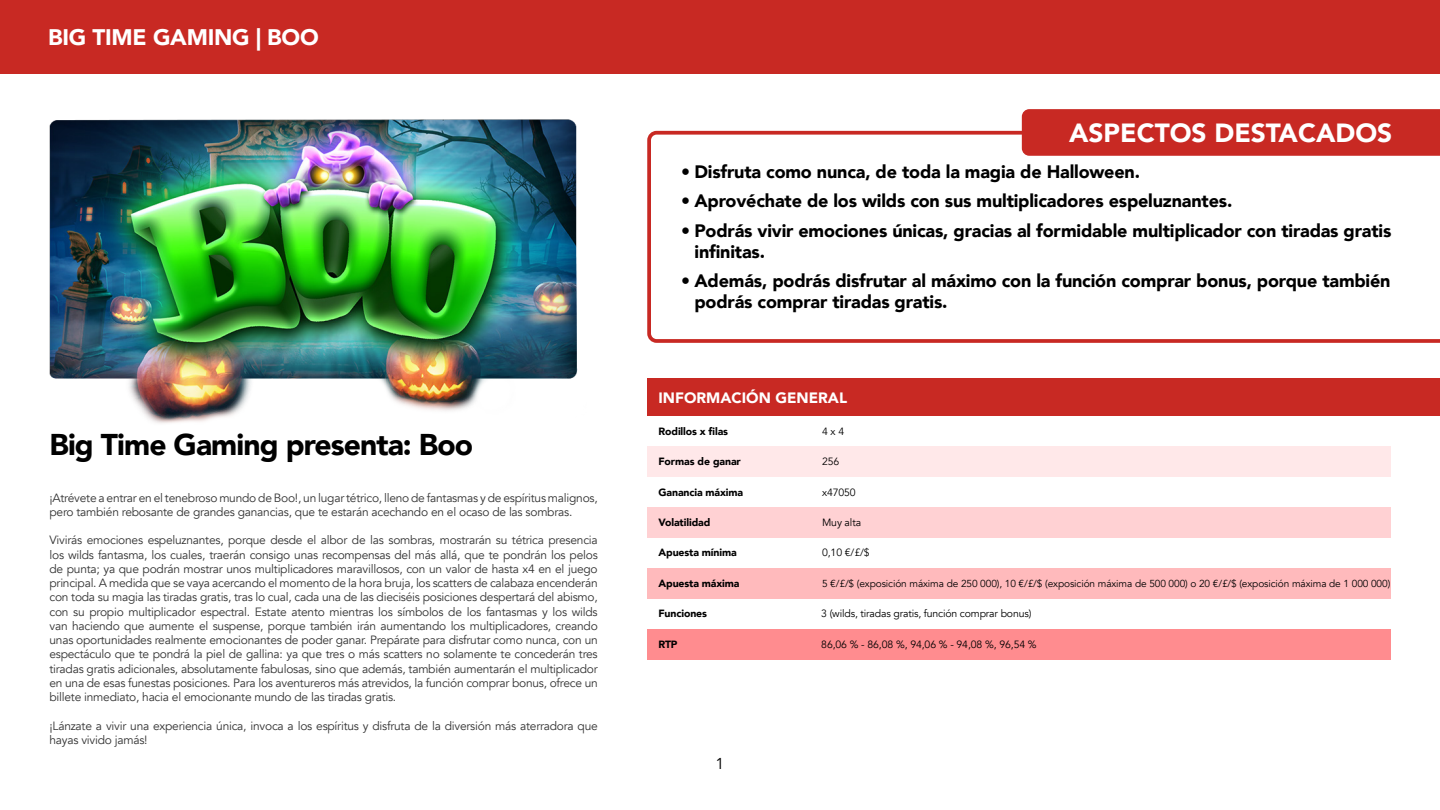
<style>
.page{position:relative;width:1440px;height:810px;background:#fff}
.page>*{position:absolute;margin:0;border:0;box-sizing:border-box;transform-origin:0 0}
.t1{font:900 30px "Avenir";letter-spacing:-.03em;color:#000}
.BIG_TITLE{font:900 26.25px "Avenir";color:#fff}
.t2{font:900 22.5px "Avenir";letter-spacing:-.01em;color:#fff}
.t3{font:900 18px/21px "Avenir";letter-spacing:-.01em;color:#000}
.t4{font:15.75px "Avenir";color:#000}
.t5{font:900 15px "Avenir";color:#fff}
.t6{font:12px/14.2px "Avenir";letter-spacing:-.02em;color:#333}
.BIG_TITLE-2{font:10.5px "Avenir";letter-spacing:-.015em;color:#000}
.BIG_TITLE-3{font:900 10.5px "Avenir";letter-spacing:-.01em;color:#000}
.BIG_TITLE-4{font:10.12px "Avenir";letter-spacing:-.01em;color:#000}
</style>
<div class="page">
<div style="left:647px;top:629px;width:743px;height:30px;background:#ff8c8f"></div>
<div style="left:647px;top:568px;width:743px;height:31px;background:#ffbabc"></div>
<div style="left:647px;top:507px;width:743px;height:31px;background:#ffd1d3"></div>
<div style="left:647px;top:446px;width:743px;height:31px;background:#ffe8e9"></div>
<img style="left:49px;top:119px;width:529px;height:304px">
<svg style="left:647px;top:131px;width:793px;height:212px"></svg>
<div style="left:1022px;top:109px;width:418px;height:47px;background:#c82923"></div>
<div style="left:647px;top:379px;width:793px;height:37px;background:#c82923"></div>
<div style="left:0;top:0;width:1440px;height:74px;background:#c82923"></div>
<p class="t2" style="left:48px;top:18px;width:272px">BIG TIME GAMING | BOO</p>
<p class="t1" style="left:50px;top:419px;width:425px">Big Time Gaming presenta: Boo</p>
<p class="t6" style="left:50px;top:491px;width:550px">¡Atrévete a entrar en el tenebroso mundo de Boo!, un lugar tétrico, lleno de fantasmas y de espíritus malignos, pero también rebosante de grandes ganancias, que te estarán acechando en el ocaso de las sombras.</p>
<p class="t6" style="left:50px;top:533px;width:550px;text-align:justify">Vivirás emociones espeluznantes, porque desde el albor de las sombras, mostrarán su tétrica presencia los wilds fantasma, los cuales, traerán consigo unas recompensas del más allá, que te pondrán los pelos de punta; ya que podrán mostrar unos multiplicadores maravillosos, con un valor de hasta x4 en el juego principal. A medida que se vaya acercando el momento de la hora bruja, los scatters de calabaza encenderán con toda su magia las tiradas gratis, tras lo cual, cada una de las dieciséis posiciones despertará del abismo, con su propio multiplicador espectral. Estate atento mientras los símbolos de los fantasmas y los wilds van haciendo que aumente el suspense, porque también irán aumentando los multiplicadores, creando unas oportunidades realmente emocionantes de poder ganar. Prepárate para disfrutar como nunca, con un espectáculo que te pondrá la piel de gallina: ya que tres o más scatters no solamente te concederán tres tiradas gratis adicionales, absolutamente fabulosas, sino que además, también aumentarán el multiplicador en una de esas funestas posiciones. Para los aventureros más atrevidos, la función comprar bonus, ofrece un billete inmediato, hacia el emocionante mundo de las tiradas gratis.</p>
<p class="t6" style="left:50px;top:719px;width:550px">¡Lánzate a vivir una experiencia única, invoca a los espíritus y disfruta de la diversión más aterradora que hayas vivido jamás!</p>
<p class="BIG_TITLE" style="left:1069px;top:110px;width:325px">ASPECTOS DESTACADOS</p>
<p class="t3" style="left:681px;top:161px;width:461px">• Disfruta como nunca, de toda la magia de Halloween.</p>
<p class="t3" style="left:681px;top:190px;width:553px">• Aprovéchate de los wilds con sus multiplicadores espeluznantes.</p>
<p class="t3" style="left:694px;top:220px;width:698px;text-indent:-14px">• Podrás vivir emociones únicas, gracias al formidable multiplicador con tiradas gratis infinitas.</p>
<p class="t3" style="left:694px;top:270px;width:698px;text-indent:-14px">• Además, podrás disfrutar al máximo con la función comprar bonus, porque también podrás comprar tiradas gratis.</p>
<p class="t5" style="left:659px;top:385px;width:190px">INFORMACIÓN GENERAL</p>
<p class="BIG_TITLE-3" style="left:658px;top:422px;width:71px">Rodillos x filas</p>
<p class="BIG_TITLE-2" style="left:822px;top:425px;width:24px">4 x 4</p>
<p class="BIG_TITLE-3" style="left:658px;top:453px;width:84px">Formas de ganar</p>
<p class="BIG_TITLE-2" style="left:822px;top:455px;width:19px">256</p>
<p class="BIG_TITLE-3" style="left:658px;top:483px;width:86px">Ganancia máxima</p>
<p class="BIG_TITLE-2" style="left:822px;top:486px;width:35px">x47050</p>
<p class="BIG_TITLE-3" style="left:658px;top:513px;width:53px">Volatilidad</p>
<p class="BIG_TITLE-2" style="left:822px;top:516px;width:41px">Muy alta</p>
<p class="BIG_TITLE-3" style="left:658px;top:544px;width:80px">Apuesta mínima</p>
<p class="BIG_TITLE-2" style="left:822px;top:547px;width:49px">0,10 €/£/$</p>
<p class="BIG_TITLE-3" style="left:658px;top:574px;width:82px">Apuesta máxima</p>
<p class="BIG_TITLE-3" style="left:658px;top:605px;width:50px">Funciones</p>
<p class="BIG_TITLE-4" style="left:822px;top:577px;width:570px">5 €/£/$ (exposición máxima de 250 000), 10 €/£/$ (exposición máxima de 500 000) o 20 €/£/$ (exposición máxima de 1 000 000)</p>
<p class="BIG_TITLE-2" style="left:821px;top:607px;width:212px">3 (wilds, tiradas gratis, función comprar bonus)</p>
<p class="BIG_TITLE-3" style="left:658px;top:635px;width:21px">RTP</p>
<p class="BIG_TITLE-2" style="left:821px;top:638px;width:217px">86,06 % - 86,08 %, 94,06 % - 94,08 %, 96,54 %</p>
<p class="t4" style="left:716px;top:754px;width:10px">1</p>
</div>
